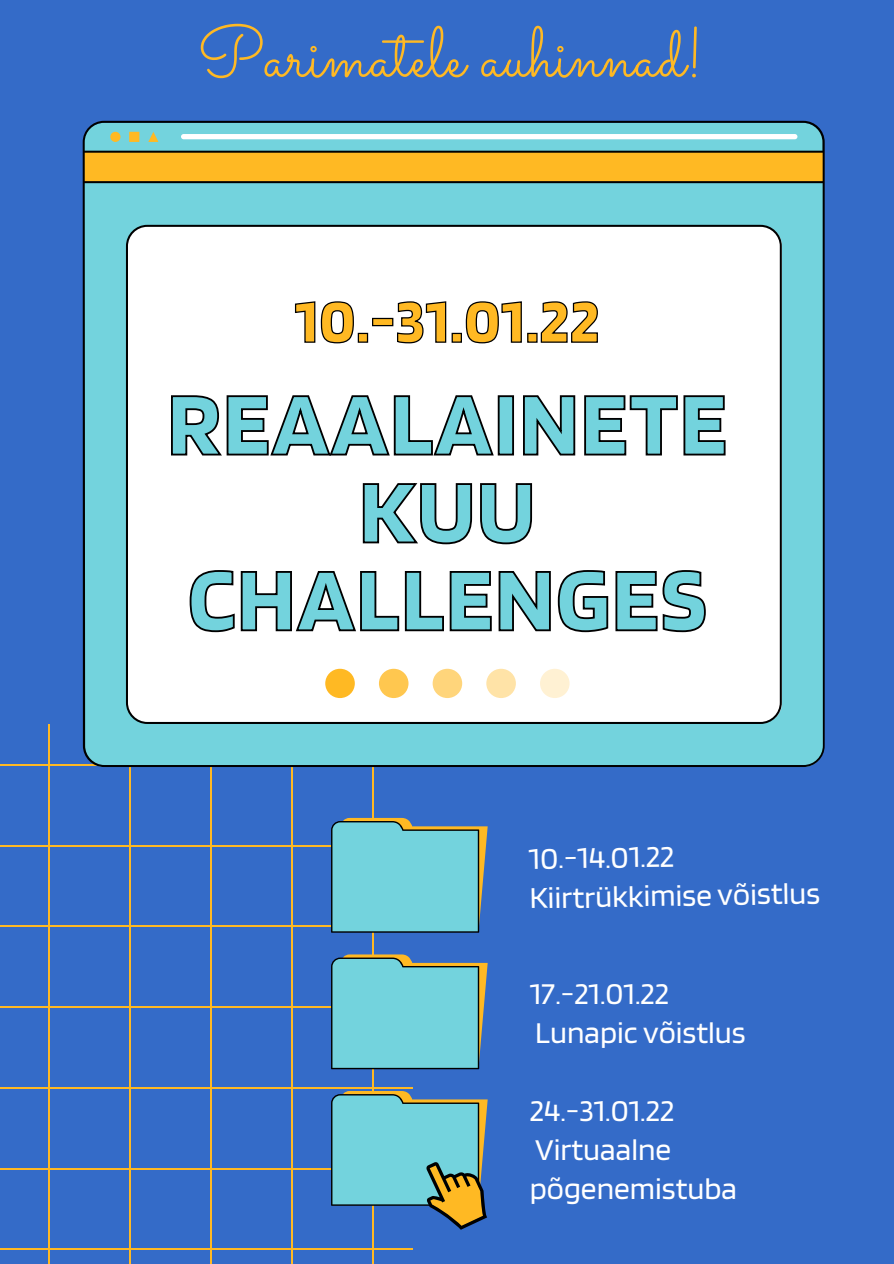
<style>
.page{position:relative;width:894px;height:1264px;background:#fff}
.page>*{position:absolute;margin:0;border:0;box-sizing:border-box;transform-origin:0 0}
.t1{font:700 93px/87.8px "Blinker";letter-spacing:.02em;color:#73d3dd;text-align:center}
.t2{font:71.1px "Sacramento";color:#ffb923}
.t3{font:700 63px "Blinker";letter-spacing:.02em;color:#ffb923}
.t4{font:31.65px "Blinker";color:#fff}
.t5{font:31.5px/39.3px "Blinker";color:#fff}
</style>
<div class="page">
<div style="left:0;top:0;width:893px;height:1263px;background:#346bc8"></div>
<hr style="left:371px;top:724px;width:2px;height:539px;background:#ffb923">
<hr style="left:291px;top:724px;width:1px;height:539px;background:#ffb923">
<hr style="left:210px;top:724px;width:2px;height:539px;background:#ffb923">
<hr style="left:129px;top:724px;width:2px;height:539px;background:#ffb923">
<hr style="left:48px;top:724px;width:2px;height:539px;background:#ffb923">
<hr style="left:0;top:1248px;width:413px;height:2px;background:#ffb923">
<hr style="left:0;top:1167px;width:413px;height:2px;background:#ffb923">
<hr style="left:0;top:1087px;width:413px;height:1px;background:#ffb923">
<hr style="left:0;top:1006px;width:413px;height:2px;background:#ffb923">
<hr style="left:0;top:925px;width:413px;height:2px;background:#ffb923">
<hr style="left:0;top:844px;width:413px;height:2px;background:#ffb923">
<hr style="left:0;top:763px;width:413px;height:2px;background:#ffb923">
<svg style="left:83px;top:121px;width:741px;height:646px;background:#cae4df"></svg>
<div style="left:181px;top:134px;width:616px;height:5px;background:#fff;border-radius:3px"></div>
<svg style="left:331px;top:818px;width:156px;height:114px;background:#72c2c7"></svg>
<svg style="left:331px;top:954px;width:156px;height:115px;background:#71c1c6"></svg>
<svg style="left:331px;top:1090px;width:157px;height:147px"></svg>
<div style="left:379px;top:668px;width:29px;height:30px;background:#ffc74f;border-radius:50%"></div>
<svg style="left:432px;top:668px;width:30px;height:30px"></svg>
<div style="left:486px;top:668px;width:29px;height:30px;background:#ffe3a7;border-radius:50%"></div>
<div style="left:540px;top:668px;width:29px;height:30px;background:#fff1d3;border-radius:50%"></div>
<div style="left:325px;top:668px;width:30px;height:30px;background:#ffb923;border-radius:50%"></div>
<svg style="left:294px;top:300px;width:304px;height:44px;background:#dcdcdc"></svg>
<svg style="left:170px;top:394px;width:556px;height:63px;background:#dadada"></svg>
<svg style="left:362px;top:482px;width:171px;height:63px;background:#d8d8d8"></svg>
<svg style="left:189px;top:569px;width:517px;height:64px;background:#d8d8d8"></svg>
<p class="t2" style="left:197px;top:10px;width:508px">Parimatele auhinnad!</p>
<p class="t3" style="left:295px;top:281px;width:306px">10.-31.01.22</p>
<p class="t1" style="left:167px;top:377px;width:561px">REAALAINETE<br>KUU<br>CHALLENGES</p>
<p class="t4" style="left:528px;top:838px;width:147px;rotate:-1deg">10.-14.01.22</p>
<p class="t4" style="left:529px;top:878px;width:292px;rotate:-1deg">Kiirtrükkimise võistlus</p>
<p class="t5" style="left:529px;top:972px;width:141px">17.-21.01.22</p>
<p class="t5" style="left:535px;top:1012px;width:212px">Lunapic võistlus</p>
<p class="t5" style="left:529px;top:1089px;width:209px">24.-31.01.22<br>Virtuaalne põgenemistuba</p>
</div>
